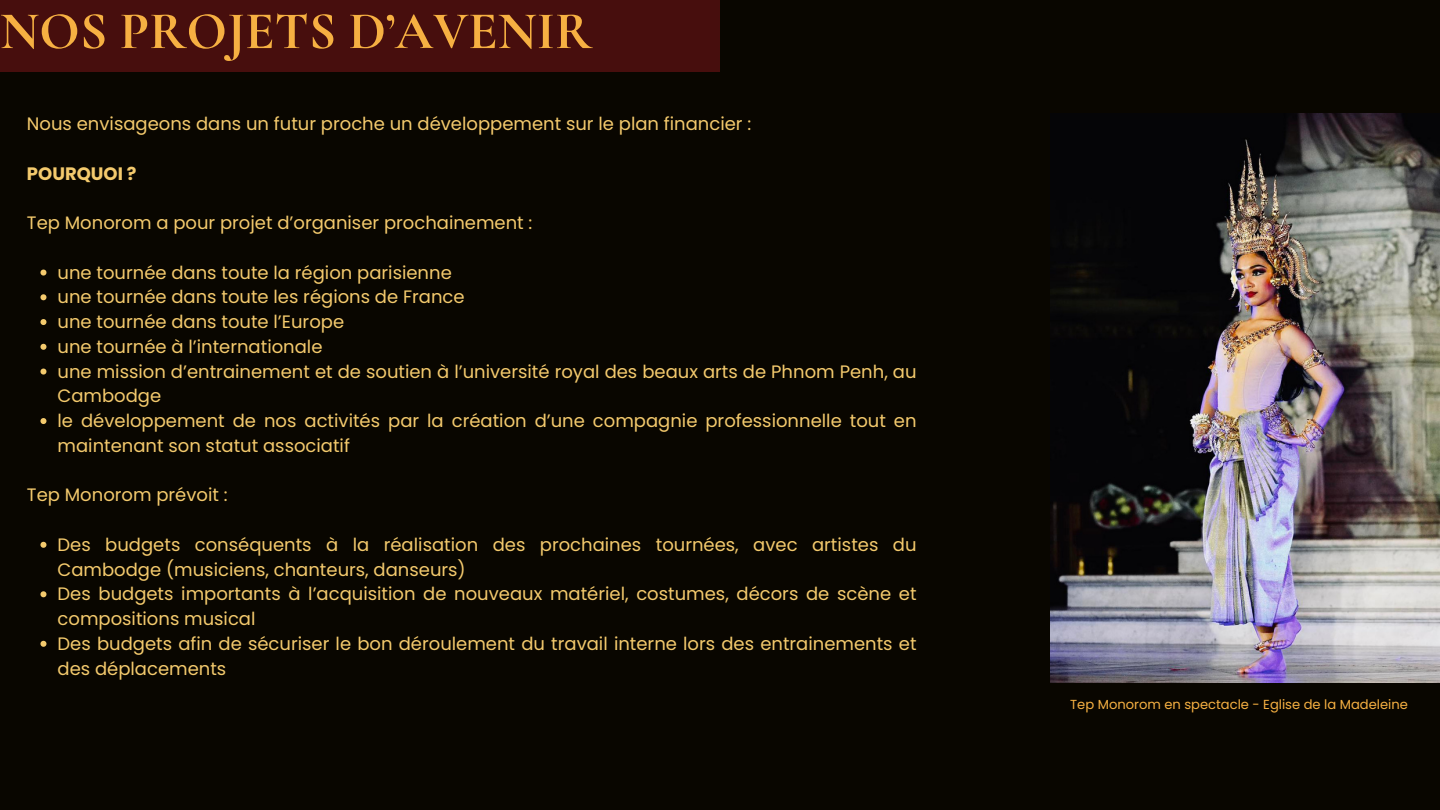
<style>
.page{position:relative;width:1440px;height:810px;background:#090600}
.page>*{position:absolute;margin:0;border:0;box-sizing:border-box;transform-origin:0 0}
.t1{font:700 53.2px "Cormorant Garamond";color:#f6b042}
.t2{font:18px/24.8px "Poppins";color:#f4ca6d}
.t3{font:700 18px "Poppins";color:#f4ca6d}
.t4{font:13.1px "Poppins";color:#f6b042}
</style>
<div class="page">
<div style="left:0;top:0;width:720px;height:72px;background:#470e0d"></div>
<img style="left:1050px;top:114px;width:390px;height:568px">
<svg style="left:40px;top:270px;width:6px;height:6px"></svg>
<svg style="left:40px;top:294px;width:6px;height:6px"></svg>
<svg style="left:40px;top:319px;width:6px;height:6px"></svg>
<svg style="left:40px;top:344px;width:6px;height:6px"></svg>
<svg style="left:40px;top:369px;width:6px;height:6px"></svg>
<svg style="left:40px;top:418px;width:6px;height:6px"></svg>
<svg style="left:40px;top:542px;width:6px;height:6px"></svg>
<svg style="left:40px;top:591px;width:6px;height:6px"></svg>
<svg style="left:40px;top:641px;width:6px;height:6px"></svg>
<p class="t1" style="left:0;top:-1px;width:594px">NOS PROJETS D’AVENIR</p>
<h3 class="t2" style="left:27px;top:111px;width:726px">Nous envisageons dans un futur proche un développement sur le plan financier :</h3>
<h2 class="t3" style="left:27px;top:161px;width:111px">POURQUOI ?</h2>
<h3 class="t2" style="left:27px;top:210px;width:507px">Tep Monorom a pour projet d’organiser prochainement :</h3>
<p class="t2" style="left:58px;top:260px;width:396px">une tournée dans toute la région parisienne</p>
<p class="t2" style="left:58px;top:285px;width:409px">une tournée dans toute les régions de France</p>
<p class="t2" style="left:58px;top:309px;width:288px">une tournée dans toute l’Europe</p>
<p class="t2" style="left:58px;top:334px;width:266px">une tournée à l’internationale</p>
<p class="t2" style="left:58px;top:359px;width:861px">une mission d’entrainement et de soutien à l’université royal des beaux arts de Phnom Penh, au<br>Cambodge</p>
<p class="t2" style="left:58px;top:408px;width:861px">le développement de nos activités par la création d’une compagnie professionnelle tout en maintenant son statut associatif</p>
<h3 class="t2" style="left:27px;top:483px;width:202px">Tep Monorom prévoit :</h3>
<p class="t2" style="left:58px;top:532px;width:861px">Des budgets conséquents à la réalisation des prochaines tournées, avec artistes du<br>Cambodge (musiciens, chanteurs, danseurs)</p>
<p class="t2" style="left:58px;top:582px;width:861px">Des budgets importants à l’acquisition de nouveaux matériel, costumes, décors de scène et compositions musical</p>
<p class="t2" style="left:58px;top:631px;width:861px">Des budgets afin de sécuriser le bon déroulement du travail interne lors des entrainements et des déplacements</p>
<p class="t4" style="left:1070px;top:695px;width:339px">Tep Monorom en spectacle - Eglise de la Madeleine</p>
</div>
